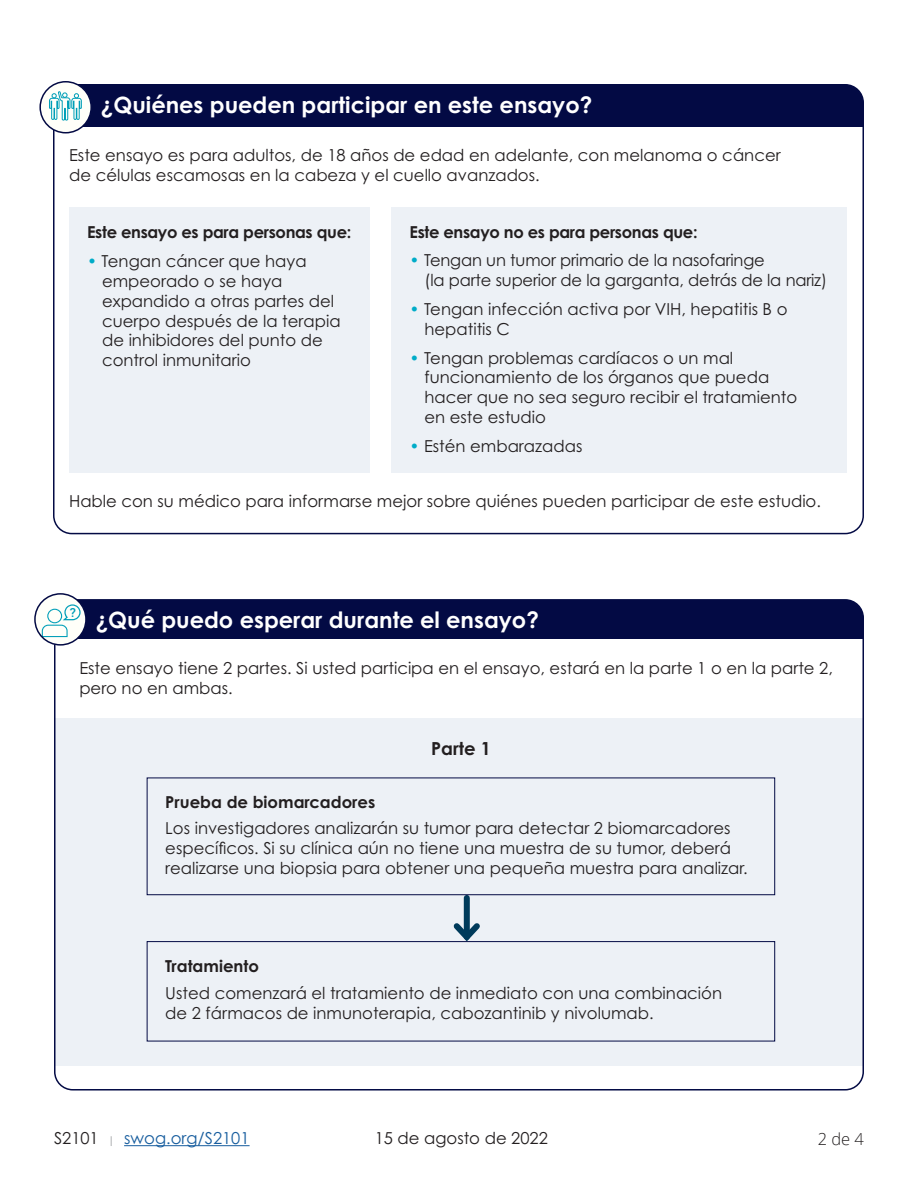
<style>
.page{position:relative;width:918px;height:1188px;background:#fff}
.page>*{position:absolute;margin:0;border:0;box-sizing:border-box;transform-origin:0 0}
.t1{font:46.95px "Minion Pro";color:#fff}
.t2{font:700 22.5px "Century Gothic Pro";color:#fff}
.t3{font:700 18px "Century Gothic Pro";color:#231f20}
.t4{font:16.8px "Century Gothic";color:#231f20}
.t5{font:16.5px/19.8px "Century Gothic Pro";color:#231f20}
.t6{font:700 16.5px "Century Gothic Pro";letter-spacing:-.02em;color:#231f20}
.t7{font:700 16.5px "Century Gothic Pro";color:#231f20}
.t8{font:16.5px "Century Gothic Pro";color:#175d9e}
.t9{font:300 16.5px "Open Sans";color:#231f20}
.t10{font:500 12.45px "Roboto";color:#009fb8}
.t11{font:500 11.7px "Roboto";color:#009fb8}
.s1{color:#00acc8}
.s2{color:#009fb8}
.s3{color:#231f20}
.s4{font-size:10.5px;color:#97999c}
</style>
<div class="page">
<hr style="left:124px;top:1145px;width:126px;height:1px;background:#175d9e">
<div style="left:55px;top:718px;width:808px;height:348px;background:#edf1f6"></div>
<div style="left:55px;top:600px;width:808px;height:39px;background:#030a44"></div>
<svg style="left:35px;top:594px;width:51px;height:51px"></svg>
<div style="left:34px;top:593px;width:53px;height:53px;border:2px solid #030a44;border-radius:50%"></div>
<div style="left:464px;top:898px;width:6px;height:39px;background:#003b5b"></div>
<svg style="left:453px;top:918px;width:27px;height:23px"></svg>
<div style="left:54px;top:85px;width:809px;height:42px;background:#030a44"></div>
<div style="left:392px;top:207px;width:455px;height:265px;background:#edf1f6"></div>
<div style="left:69px;top:207px;width:301px;height:265px;background:#edf1f6"></div>
<svg style="left:40px;top:82px;width:51px;height:50px"></svg>
<div style="left:39px;top:81px;width:53px;height:53px;border:2px solid #030a44;border-radius:50%"></div>
<div style="left:147px;top:778px;width:628px;height:117px;border:1px solid #030a44"></div>
<div style="left:147px;top:941px;width:628px;height:100px;border:1px solid #030a44"></div>
<p class="t1" style="left:234px;top:73px;width:14px">i</p>
<p class="t2" style="left:101px;top:91px;width:493px">¿Quiénes pueden participar en este ensayo?</p>
<p class="t5" style="left:69px;top:145px;width:713px">Este ensayo es para adultos, de 18 años de edad en adelante, con melanoma o cáncer de células escamosas en la cabeza y el cuello avanzados.</p>
<p class="t11" style="left:310px;top:91px;width:7px">?</p>
<p class="t6" style="left:87px;top:222px;width:266px">Este ensayo es para personas que:</p>
<p class="t5" style="left:102px;top:251px;width:240px;text-indent:-15px"><span class="s1">•</span> Tengan cáncer que haya empeorado o se haya expandido a otras partes del cuerpo después de la terapia de inhibidores del punto de control inmunitario</p>
<p class="t6" style="left:410px;top:221px;width:290px">Este ensayo no es para personas que:</p>
<p class="t5" style="left:424px;top:250px;width:404px;text-indent:-15px"><span class="s1">•</span> Tengan un tumor primario de la nasofaringe<br>(la parte superior de la garganta, detrás de la nariz)</p>
<p class="t5" style="left:425px;top:299px;width:365px;text-indent:-15px"><span class="s1">•</span> Tengan infección activa por VIH, hepatitis B o hepatitis C</p>
<p class="t5" style="left:425px;top:348px;width:374px;text-indent:-15px"><span class="s1">•</span> Tengan problemas cardíacos o un mal funcionamiento de los órganos que pueda hacer que no sea seguro recibir el tratamiento en este estudio</p>
<p class="t5" style="left:410px;top:436px;width:174px"><span class="s1">•</span> Estén embarazadas</p>
<p class="t5" style="left:69px;top:491px;width:753px">Hable con su médico para informarse mejor sobre quiénes pueden participar de este estudio.</p>
<p class="t10" style="left:70px;top:604px;width:8px">?</p>
<p class="t2" style="left:96px;top:606px;width:445px">¿Qué puedo esperar durante el ensayo?</p>
<p class="t5" style="left:79px;top:658px;width:755px">Este ensayo tiene 2 partes. Si usted participa en el ensayo, estará en la parte 1 o en la parte 2, pero no en ambas.</p>
<p class="t3" style="left:431px;top:737px;width:61px">Parte 1</p>
<p class="t7" style="left:165px;top:792px;width:211px">Prueba de biomarcadores</p>
<p class="t5" style="left:165px;top:818px;width:584px">Los investigadores analizarán su tumor para detectar 2 biomarcadores específicos. Si su clínica aún no tiene una muestra de su tumor, deberá realizarse una biopsia para obtener una pequeña muestra para analizar.</p>
<p class="t7" style="left:165px;top:956px;width:95px">Tratamiento</p>
<p class="t5" style="left:165px;top:983px;width:558px">Usted comenzará el tratamiento de inmediato con una combinación de 2 fármacos de inmunoterapia, cabozantinib y nivolumab.</p>
<p class="t4" style="left:523px;top:1000px;width:179px"><span class="s2">•</span> [Primary objective]</p>
<p class="t8" style="left:54px;top:1128px;width:197px"><span class="s3">S2101</span> <span class="s4">|</span> swog.org/S2101</p>
<p class="t5" style="left:375px;top:1128px;width:175px">15 de agosto de 2022</p>
<p class="t9" style="left:818px;top:1127px;width:48px">2 de 4</p>
</div>
